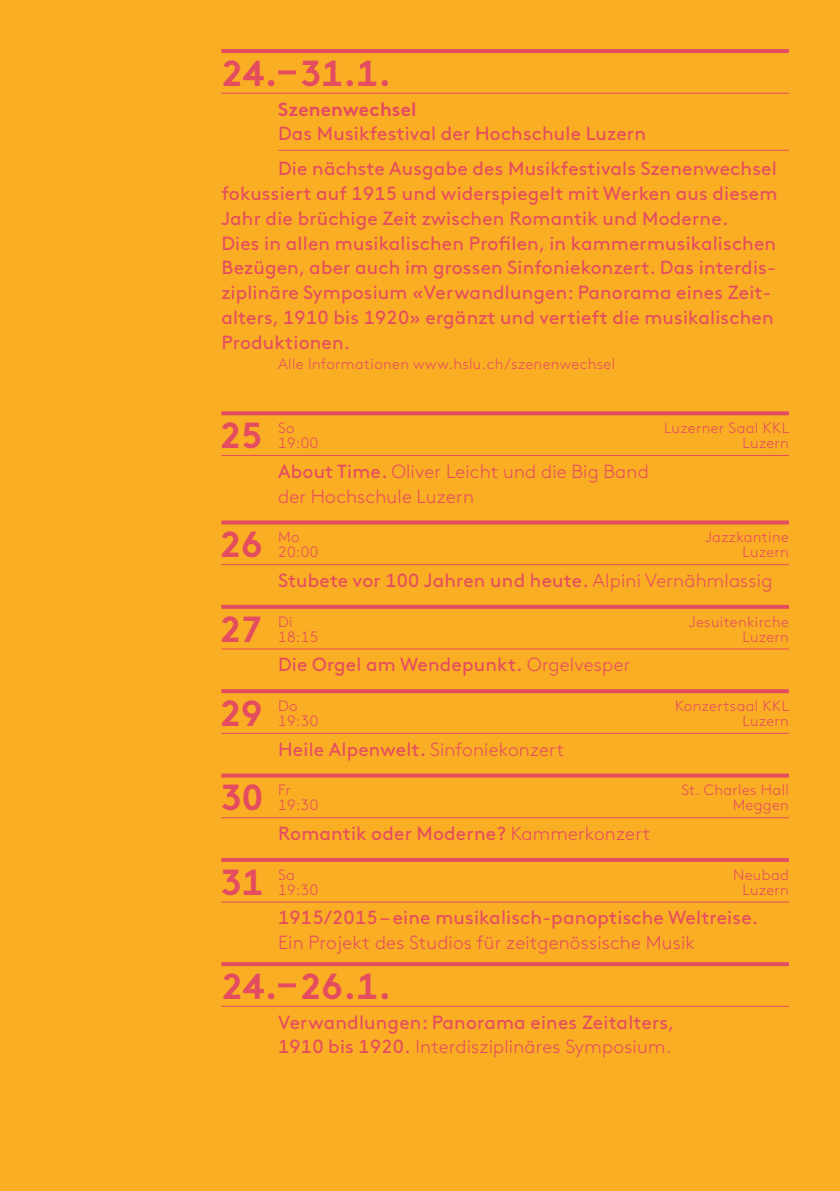
<style>
.page{position:relative;width:840px;height:1191px;background:#fff}
.page>*{position:absolute;margin:0;border:0;box-sizing:border-box;transform-origin:0 0}
.t1{font:36.2px "Brown Pro Bold Alt";color:#e44d5f}
.t2{font:700 36.2px "Brown Pro";color:#e44d5f}
.t3{font:19px/24.8px "Brown Pro Regular Alt";letter-spacing:.01em;color:#e44d5f}
.t4{font:300 19px/24.8px "Brown Pro";letter-spacing:.01em;color:#e44d5f}
.t5{font:19px "Brown Pro";letter-spacing:.01em;color:#e44d5f}
.t6{font:700 19px "Brown Pro";letter-spacing:.01em;color:#e44d5f}
.t7{font:300 15px "Brown Pro";letter-spacing:.025em;color:#e44d5f}
.s1{font-family:"Brown Pro Regular Alt";font-weight:400}
.s2{font-family:"Brown Pro";font-weight:300}
</style>
<div class="page">
<div style="left:0;top:0;width:839px;height:1191px;background:#faae24"></div>
<hr style="left:221px;top:49px;width:567px;height:4px;background:#e44d5f">
<hr style="left:221px;top:93px;width:567px;height:1px;background:#e44d5f">
<hr style="left:278px;top:150px;width:510px;height:1px;background:#e44d5f">
<svg style="left:221px;top:411px;width:567px;height:4px;background:#e5545a"></svg>
<hr style="left:221px;top:455px;width:567px;height:1px;background:#e44d5f">
<svg style="left:221px;top:520px;width:567px;height:4px;background:#e65857"></svg>
<hr style="left:221px;top:564px;width:567px;height:1px;background:#e44d5f">
<svg style="left:221px;top:605px;width:567px;height:4px;background:#e4505c"></svg>
<hr style="left:221px;top:648px;width:567px;height:1px;background:#e44d5f">
<svg style="left:221px;top:689px;width:567px;height:4px;background:#e5515b"></svg>
<hr style="left:221px;top:733px;width:567px;height:1px;background:#e44d5f">
<svg style="left:221px;top:773px;width:567px;height:4px;background:#e75a56"></svg>
<hr style="left:221px;top:817px;width:567px;height:1px;background:#e44d5f">
<hr style="left:221px;top:858px;width:567px;height:4px;background:#e44d5f">
<hr style="left:221px;top:901px;width:567px;height:1px;background:#e44d5f">
<svg style="left:221px;top:962px;width:567px;height:4px;background:#e4505c"></svg>
<hr style="left:221px;top:1006px;width:567px;height:1px;background:#e44d5f">
<h1 class="t1" style="left:221px;top:44px;width:171px">24.–31.1.</h1>
<p class="t6" style="left:278px;top:93px;width:140px">Szenenwechsel</p>
<p class="t5" style="left:278px;top:119px;width:369px">Das Musikfestival der Hochschule Luzern</p>
<p class="t3" style="left:221px;top:154px;width:557px;text-indent:57px">Die nächste Ausgabe des Musikfestivals Szenenwechsel fokussiert auf 1915 und widerspiegelt mit Werken aus diesem Jahr die brüchige Zeit zwischen Romantik und Moderne.<br>Dies in allen musikalischen Profilen, in kammermusikalischen Bezügen, aber auch im grossen Sinfoniekonzert. Das interdis&shy;ziplinäre Symposium «Verwandlungen: Panorama eines Zeit&shy;alters, 1910 bis 1920» ergänzt und vertieft die musikalischen Produktionen.</p>
<p class="t7" style="left:278px;top:352px;width:338px">Alle Informationen www.hslu.ch/szenenwechsel</p>
<h1 class="t2" style="left:220px;top:406px;width:44px">25</h1>
<p class="t7" style="left:278px;top:417px;width:18px">So</p>
<p class="t7" style="left:663px;top:417px;width:127px">Luzerner Saal KKL</p>
<p class="t7" style="left:278px;top:432px;width:42px">19:00</p>
<p class="t7" style="left:742px;top:432px;width:48px">Luzern</p>
<p class="t4" style="left:278px;top:457px;width:372px"><span class="s1">About Time.</span> Oliver Leicht und die Big Band der Hochschule Luzern</p>
<h1 class="t2" style="left:220px;top:515px;width:44px">26</h1>
<p class="t7" style="left:278px;top:526px;width:23px">Mo</p>
<p class="t7" style="left:705px;top:526px;width:85px">Jazzkantine</p>
<p class="t7" style="left:278px;top:541px;width:42px">20:00</p>
<p class="t7" style="left:742px;top:541px;width:48px">Luzern</p>
<p class="t3" style="left:278px;top:566px;width:495px">Stubete vor 100 Jahren und heute. <span class="s2">Alpini Vernähmlassig</span></p>
<h1 class="t2" style="left:220px;top:599px;width:44px">27</h1>
<p class="t7" style="left:278px;top:610px;width:16px">Di</p>
<p class="t7" style="left:688px;top:610px;width:101px">Jesuitenkirche</p>
<p class="t7" style="left:278px;top:625px;width:42px">18:15</p>
<p class="t7" style="left:742px;top:625px;width:48px">Luzern</p>
<p class="t3" style="left:278px;top:651px;width:353px">Die Orgel am Wendepunkt. <span class="s2">Orgelvesper</span></p>
<h1 class="t2" style="left:220px;top:684px;width:44px">29</h1>
<p class="t7" style="left:278px;top:695px;width:21px">Do</p>
<p class="t7" style="left:674px;top:695px;width:116px">Konzertsaal KKL</p>
<p class="t7" style="left:278px;top:709px;width:42px">19:30</p>
<p class="t7" style="left:742px;top:709px;width:48px">Luzern</p>
<p class="t3" style="left:278px;top:735px;width:287px">Heile Alpenwelt. <span class="s2">Sinfoniekonzert</span></p>
<h1 class="t2" style="left:220px;top:768px;width:44px">30</h1>
<p class="t7" style="left:278px;top:779px;width:14px">Fr</p>
<p class="t7" style="left:681px;top:779px;width:109px">St. Charles Hall</p>
<p class="t7" style="left:278px;top:794px;width:42px">19:30</p>
<p class="t7" style="left:732px;top:794px;width:58px">Meggen</p>
<p class="t3" style="left:278px;top:819px;width:373px">Romantik oder Moderne? <span class="s2">Kammerkonzert</span></p>
<h1 class="t2" style="left:220px;top:852px;width:44px">31</h1>
<p class="t7" style="left:278px;top:863px;width:18px">Sa</p>
<p class="t7" style="left:732px;top:863px;width:57px">Neubad</p>
<p class="t7" style="left:278px;top:878px;width:42px">19:30</p>
<p class="t7" style="left:742px;top:878px;width:48px">Luzern</p>
<p class="t3" style="left:278px;top:904px;width:481px">1915/2015 – eine musikalisch- panoptische Weltreise.</p>
<p class="t4" style="left:278px;top:929px;width:418px">Ein Projekt des Studios für zeitgenössische Musik</p>
<h1 class="t1" style="left:221px;top:957px;width:171px">24.–26.1.</h1>
<p class="t3" style="left:278px;top:1008px;width:398px">Verwandlungen: Panorama eines Zeitalters,</p>
<p class="t4" style="left:278px;top:1033px;width:394px"><span class="s1">1910 bis 1920.</span> Interdisziplinäres Symposium.</p>
</div>
